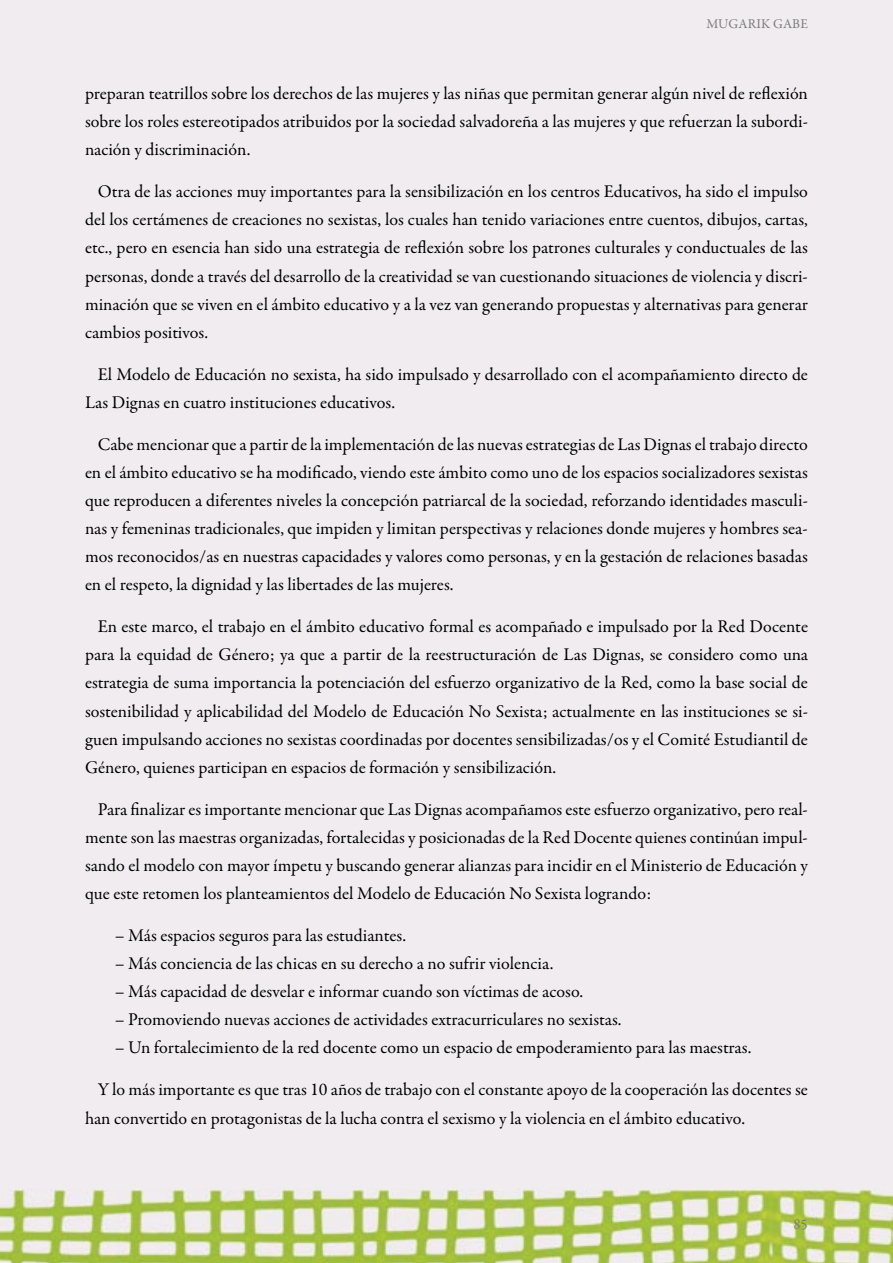
<style>
.page{position:relative;width:893px;height:1263px;background:#f0ecef}
.page>*{position:absolute;margin:0;border:0;box-sizing:border-box;transform-origin:0 0}
.t1{font:18px/28px "Garamond Premr Pro";color:#000;text-align:justify}
.t2{font:15px "Garamond Premr Pro";color:#7b7c7c}
.t3{font:13.5px "Garamond Premr Pro";letter-spacing:.01em;color:#7b7c7c}
</style>
<div class="page">
<img style="left:0;top:1188px;width:893px;height:75px">
<p class="t3" style="left:706px;top:16px;width:103px">MUGARIK GABE</p>
<p class="t1" style="left:85px;top:80px;width:724px">preparan teatrillos sobre los derechos de las mujeres y las niñas que permitan generar algún nivel de reflexión sobre los roles estereotipados atribuidos por la sociedad salvadoreña a las mujeres y que refuerzan la subordi&shy;nación y discriminación.</p>
<p class="t1" style="left:85px;top:178px;width:724px;text-indent:13px">Otra de las acciones muy importantes para la sensibilización en los centros Educativos, ha sido el impulso del los certámenes de creaciones no sexistas, los cuales han tenido variaciones entre cuentos, dibujos, cartas, etc., pero en esencia han sido una estrategia de reflexión sobre los patrones culturales y conductuales de las personas, donde a través del desarrollo de la creatividad se van cuestionando situaciones de violencia y discri&shy;minación que se viven en el ámbito educativo y a la vez van generando propuestas y alternativas para generar cambios positivos.</p>
<p class="t1" style="left:85px;top:360px;width:724px;text-indent:13px">El Modelo de Educación no sexista, ha sido impulsado y desarrollado con el acompañamiento directo de<br>Las Dignas en cuatro instituciones educativos.</p>
<p class="t1" style="left:85px;top:431px;width:724px;text-indent:13px">Cabe mencionar que a partir de la implementación de las nuevas estrategias de Las Dignas el trabajo directo en el ámbito educativo se ha modificado, viendo este ámbito como uno de los espacios socializadores sexistas que reproducen a diferentes niveles la concepción patriarcal de la sociedad, reforzando identidades masculi&shy;nas y femeninas tradicionales, que impiden y limitan perspectivas y relaciones donde mujeres y hombres sea&shy;mos reconocidos/as en nuestras capacidades y valores como personas, y en la gestación de relaciones basadas en el respeto, la dignidad y las libertades de las mujeres.</p>
<p class="t1" style="left:85px;top:613px;width:724px;text-indent:13px">En este marco, el trabajo en el ámbito educativo formal es acompañado e impulsado por la Red Docente para la equidad de Género; ya que a partir de la reestructuración de Las Dignas, se considero como una estrategia de suma importancia la potenciación del esfuerzo organizativo de la Red, como la base social de sostenibilidad y aplicabilidad del Modelo de Educación No Sexista; actualmente en las instituciones se si&shy;guen impulsando acciones no sexistas coordinadas por docentes sensibilizadas/os y el Comité Estudiantil de Género, quienes participan en espacios de formación y sensibilización.</p>
<p class="t1" style="left:85px;top:795px;width:724px;text-indent:13px">Para finalizar es importante mencionar que Las Dignas acompañamos este esfuerzo organizativo, pero real&shy;mente son las maestras organizadas, fortalecidas y posicionadas de la Red Docente quienes continúan impul&shy;sando el modelo con mayor ímpetu y buscando generar alianzas para incidir en el Ministerio de Educación y que este retomen los planteamientos del Modelo de Educación No Sexista logrando:</p>
<p class="t1" style="left:115px;top:922px;width:293px">– Más espacios seguros para las estudiantes.</p>
<p class="t1" style="left:115px;top:950px;width:440px">– Más conciencia de las chicas en su derecho a no sufrir violencia.</p>
<p class="t1" style="left:115px;top:978px;width:470px">– Más capacidad de desvelar e informar cuando son víctimas de acoso.</p>
<p class="t1" style="left:115px;top:1006px;width:508px">– Promoviendo nuevas acciones de actividades extracurriculares no sexistas.</p>
<p class="t1" style="left:115px;top:1034px;width:638px">– Un fortalecimiento de la red docente como un espacio de empoderamiento para las maestras.</p>
<p class="t1" style="left:85px;top:1076px;width:724px;text-indent:13px">Y lo más importante es que tras 10 años de trabajo con el constante apoyo de la cooperación las docentes se han convertido en protagonistas de la lucha contra el sexismo y la violencia en el ámbito educativo.</p>
<p class="t2" style="left:793px;top:1215px;width:16px">85</p>
</div>
